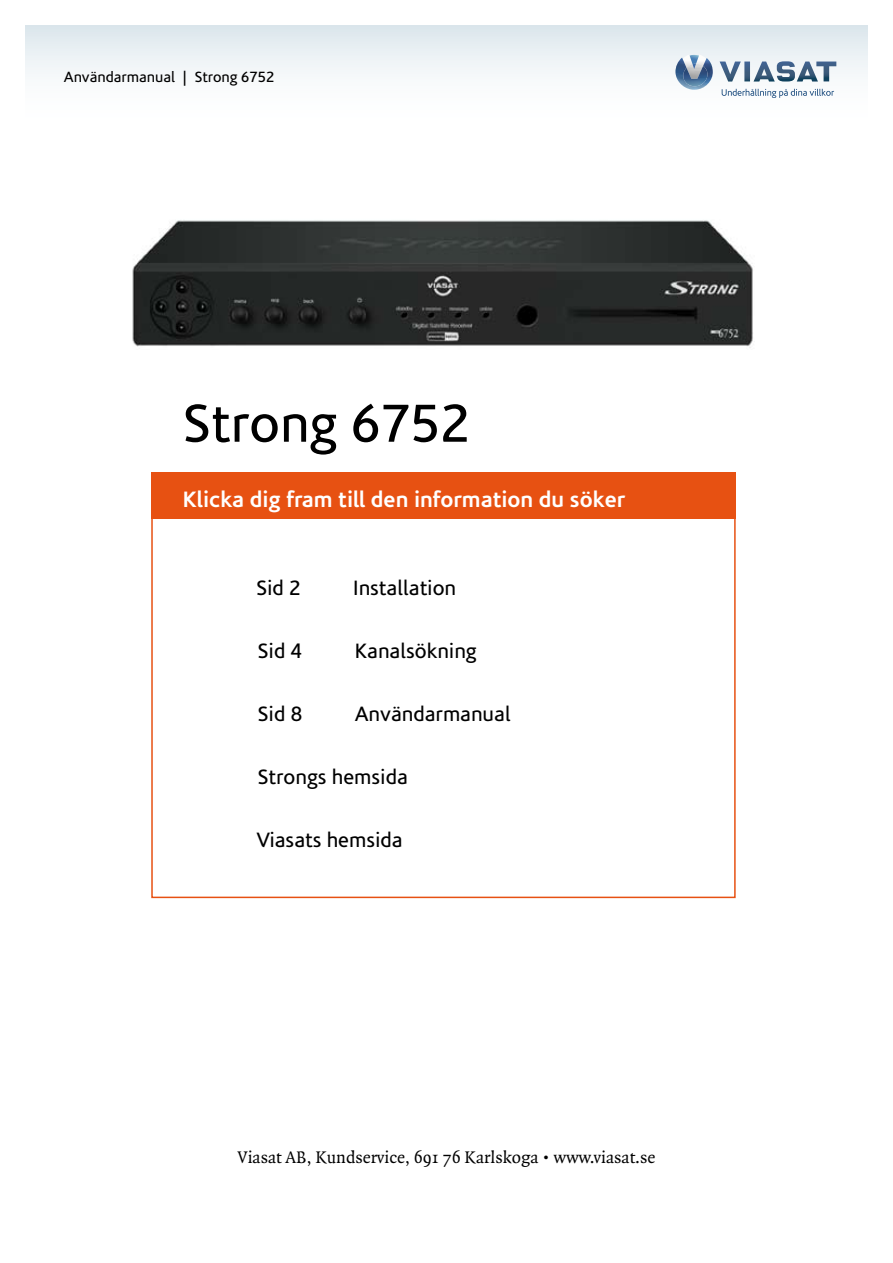
<style>
.page{position:relative;width:893px;height:1263px;background:#fff}
.page>*{position:absolute;margin:0;border:0;box-sizing:border-box;transform-origin:0 0}
.t1{font:54px "Corisande";color:#000}
.t2{font:700 22.5px "Corisande";color:#fff}
.t3{font:21px "Corisande";color:#000}
.t4{font:18px "Quadraat";color:#000}
.t5{font:15px "Corisande";color:#000}
</style>
<div class="page">
<div style="left:26px;top:25px;width:841px;height:111px;background:linear-gradient(to bottom,#e1eaef,#fff)"></div>
<svg style="left:722px;top:89px;width:112px;height:9px"></svg>
<svg style="left:675px;top:55px;width:38px;height:35px"></svg>
<img style="left:682px;top:66px;width:27px;height:20px">
<svg style="left:720px;top:61px;width:116px;height:21px"></svg>
<img style="left:132px;top:220px;width:621px;height:128px">
<div style="left:151px;top:473px;width:585px;height:46px;background:#e75112"></div>
<div style="left:151px;top:516px;width:585px;height:382px;border:2px solid #e75112"></div>
<p class="t5" style="left:64px;top:69px;width:212px">Användarmanual | Strong 6752</p>
<h1 class="t1" style="left:183px;top:394px;width:288px">Strong 6752</h1>
<p class="t2" style="left:183px;top:486px;width:444px">Klicka dig fram till den information du söker</p>
<p class="t3" style="left:256px;top:576px;width:46px">Sid 2</p>
<p class="t3" style="left:353px;top:576px;width:104px">Installation</p>
<p class="t3" style="left:258px;top:639px;width:46px">Sid 4</p>
<p class="t3" style="left:355px;top:639px;width:124px">Kanalsökning</p>
<p class="t3" style="left:258px;top:702px;width:46px">Sid 8</p>
<p class="t3" style="left:355px;top:702px;width:157px">Användarmanual</p>
<p class="t3" style="left:258px;top:765px;width:152px">Strongs hemsida</p>
<p class="t3" style="left:256px;top:828px;width:148px">Viasats hemsida</p>
<p class="t4" style="left:237px;top:1148px;width:419px">Viasat AB, Kundservice, 691 76 Karlskoga • www.viasat.se</p>
</div>
